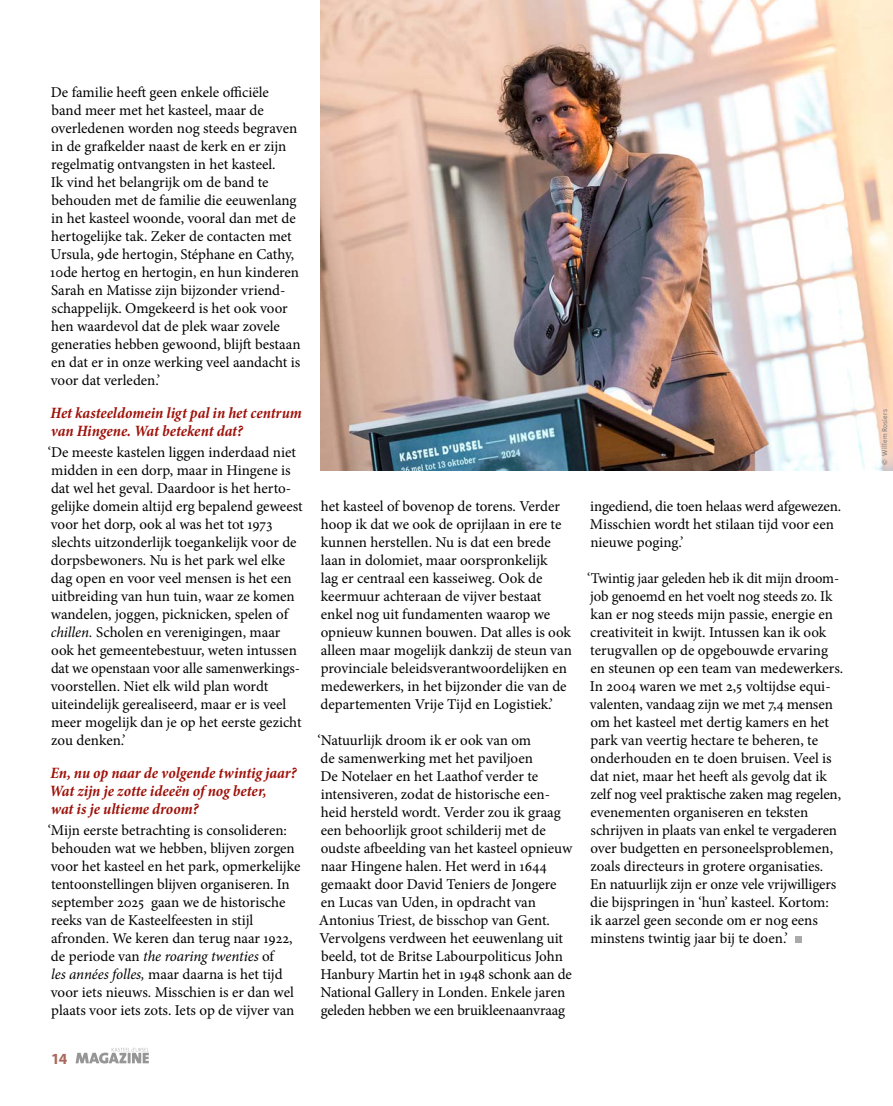
<style>
.page{position:relative;width:893px;height:1106px;background:#fff}
.page>*{position:absolute;margin:0;border:0;box-sizing:border-box;transform-origin:0 0}
.t1{font:italic 700 condensed 15.9px/18px "Minion Pro";letter-spacing:-.005em;color:#9e120a}
.t2{font:700 15.6px "Myriad Pro";color:#ab685c}
.t3{font:15px/18px "Minion Pro";color:#000}
.t4{font:7.5px "Karmina Sans";letter-spacing:.025em;color:#787978}
.s1{font-style:italic}
</style>
<div class="page">
<svg style="left:76px;top:1047px;width:73px;height:16px"></svg>
<div style="left:795px;top:936px;width:7px;height:7px;background:#a9aaaa"></div>
<img style="left:320px;top:0;width:573px;height:470px">
<p class="t3" style="left:50px;top:83px;width:252px">De familie heeft geen enkele officiële band meer met het kasteel, maar de overledenen worden nog steeds begraven in de grafkelder naast de kerk en er zijn regelmatig ontvangsten in het kasteel.<br>Ik vind het belangrijk om de band te behouden met de familie die eeuwenlang in het kasteel woonde, vooral dan met de hertogelijke tak. Zeker de contacten met Ursula, 9de hertogin, Stéphane en Cathy, 10de hertog en hertogin, en hun kinderen Sarah en Matisse zijn bijzonder vriend&shy;schappelijk. Omgekeerd is het ook voor hen waardevol dat de plek waar zovele generaties hebben gewoond, blijft bestaan en dat er in onze werking veel aandacht is voor dat verleden.’</p>
<p class="t1" style="left:50px;top:403px;width:253px">Het kasteeldomein ligt pal in het centrum van Hingene. Wat betekent dat?</p>
<p class="t3" style="left:48px;top:443px;width:256px">‘De meeste kastelen liggen inderdaad niet midden in een dorp, maar in Hingene is dat wel het geval. Daardoor is het herto&shy;gelijke domein altijd erg bepalend geweest voor het dorp, ook al was het tot 1973 slechts uitzonderlijk toegankelijk voor de dorpsbewoners. Nu is het park wel elke dag open en voor veel mensen is het een uitbreiding van hun tuin, waar ze komen wandelen, joggen, picknicken, spelen of <span class="s1">chillen.</span> Scholen en verenigingen, maar ook het gemeentebestuur, weten intussen dat we openstaan voor alle samenwerkings&shy;voorstellen. Niet elk wild plan wordt uiteindelijk gerealiseerd, maar er is veel meer mogelijk dan je op het eerste gezicht zou denken.’</p>
<p class="t1" style="left:50px;top:763px;width:248px">En, nu op naar de volgende twintig jaar?<br>Wat zijn je zotte ideeën of nog beter,<br>wat is je ultieme droom?</p>
<p class="t3" style="left:48px;top:821px;width:254px">‘Mijn eerste betrachting is consolideren: behouden wat we hebben, blijven zorgen voor het kasteel en het park, opmerkelijke tentoonstellingen blijven organiseren. In september 2025 gaan we de historische reeks van de Kasteelfeesten in stijl afronden. We keren dan terug naar 1922, de periode van <span class="s1">the roaring twenties</span> of<br><span class="s1">les années folles,</span> maar daarna is het tijd voor iets nieuws. Misschien is er dan wel plaats voor iets zots. Iets op de vijver van</p>
<p class="t2" style="left:51px;top:1048px;width:18px">14</p>
<p class="t3" style="left:321px;top:497px;width:253px">het kasteel of bovenop de torens. Verder hoop ik dat we ook de oprijlaan in ere te kunnen herstellen. Nu is dat een brede laan in dolomiet, maar oorspronkelijk<br>lag er centraal een kasseiweg. Ook de keermuur achteraan de vijver bestaat enkel nog uit fundamenten waarop we opnieuw kunnen bouwen. Dat alles is ook alleen maar mogelijk dankzij de steun van provinciale beleidsverantwoordelijken en medewerkers, in het bijzonder die van de departementen Vrije Tijd en Logistiek.’</p>
<p class="t3" style="left:318px;top:731px;width:256px">‘Natuurlijk droom ik er ook van om<br>de samenwerking met het paviljoen<br>De Notelaer en het Laathof verder te intensiveren, zodat de historische een&shy;heid hersteld wordt. Verder zou ik graag een behoorlijk groot schilderij met de oudste afbeelding van het kasteel opnieuw naar Hingene halen. Het werd in 1644 gemaakt door David Teniers de Jongere<br>en Lucas van Uden, in opdracht van Antonius Triest, de bisschop van Gent.<br>Vervolgens verdween het eeuwenlang uit beeld, tot de Britse Labourpoliticus John Hanbury Martin het in 1948 schonk aan de National Gallery in Londen. Enkele jaren geleden hebben we een bruikleenaanvraag</p>
<p class="t3" style="left:590px;top:497px;width:253px">ingediend, die toen helaas werd afgewezen.<br>Misschien wordt het stilaan tijd voor een nieuwe poging.’</p>
<p class="t3" style="left:587px;top:569px;width:258px">‘Twintig jaar geleden heb ik dit mijn droom&shy;job genoemd en het voelt nog steeds zo. Ik kan er nog steeds mijn passie, energie en creativiteit in kwijt. Intussen kan ik ook terugvallen op de opgebouwde ervaring<br>en steunen op een team van medewerkers.<br>In 2004 waren we met 2,5 voltijdse equi&shy;valenten, vandaag zijn we met 7,4 mensen om het kasteel met dertig kamers en het park van veertig hectare te beheren, te onderhouden en te doen bruisen. Veel is dat niet, maar het heeft als gevolg dat ik zelf nog veel praktische zaken mag regelen, evenementen organiseren en teksten schrijven in plaats van enkel te vergaderen over budgetten en personeelsproblemen, zoals directeurs in grotere organisaties.<br>En natuurlijk zijn er onze vele vrijwilligers die bijspringen in ‘hun’ kasteel. Kortom:<br>ik aarzel geen seconde om er nog eens minstens twintig jaar bij te doen.’</p>
<p class="t4" style="left:880px;top:465px;width:58px;rotate:-90deg">© Willem Rosiers</p>
</div>
